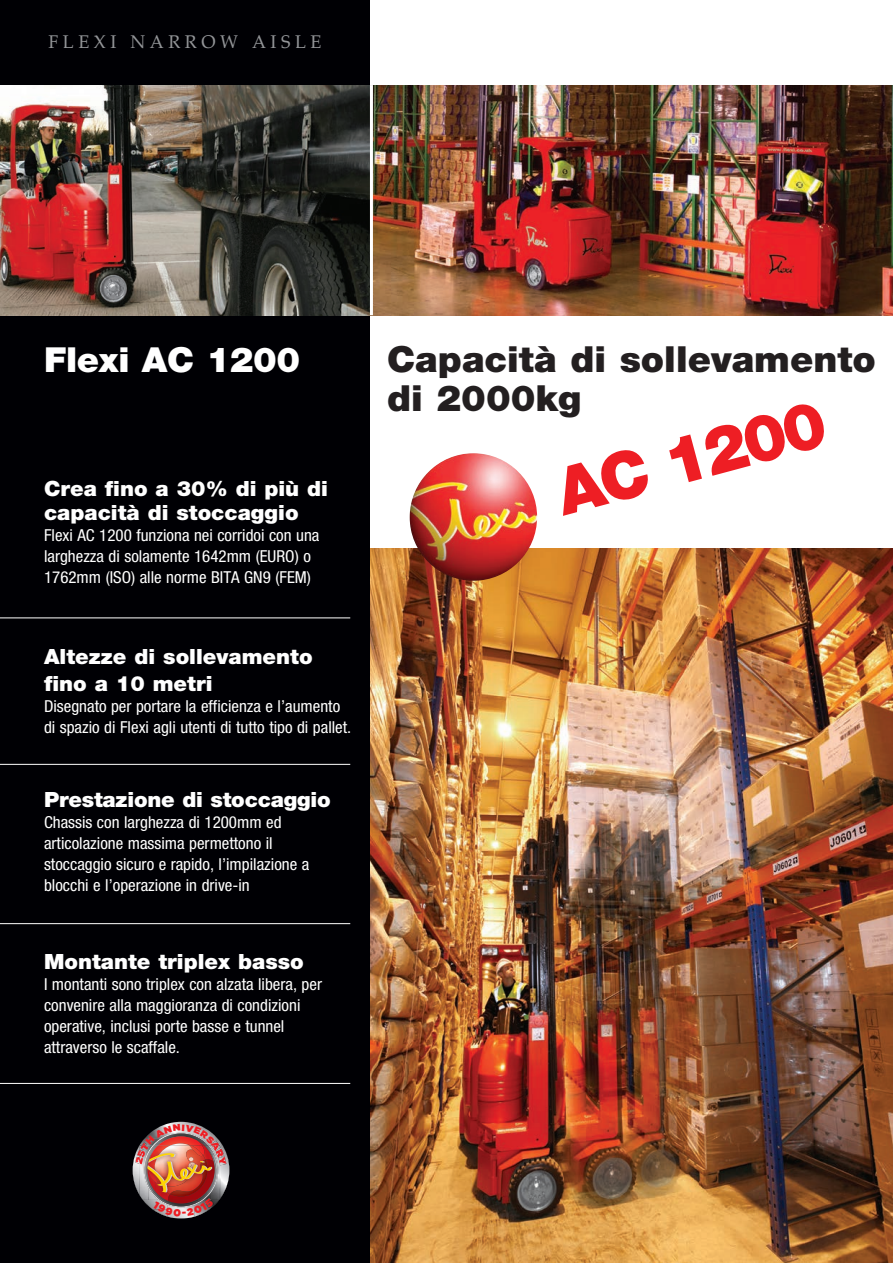
<style>
.page{position:relative;width:893px;height:1263px;background:#fff}
.page>*{position:absolute;margin:0;border:0;box-sizing:border-box;transform-origin:0 0}
.t1{font:900 65.7px "Helvetica Neue LT Std";color:#ee1e24}
.t2{font:900 36px/39px "Helvetica Neue LT Std";color:#231f20}
.t3{font:900 34.5px "Helvetica Neue LT Std";letter-spacing:-.01em;color:#fff}
.t4{font:900 21px/27px "Helvetica Neue LT Std";color:#fff}
.t5{font:18px "Palatino";letter-spacing:.25em;color:#939598}
.t6{font:condensed 16.5px/21px "Helvetica Neue LT Std";color:#fff}
</style>
<div class="page">
<img style="left:370px;top:549px;width:523px;height:714px">
<div style="left:0;top:0;width:370px;height:1263px;background:#000004"></div>
<hr style="left:0;top:764px;width:350px;height:1px;background:#fff">
<hr style="left:0;top:923px;width:350px;height:1px;background:#fff">
<hr style="left:0;top:617px;width:350px;height:1px;background:#fff">
<hr style="left:0;top:1083px;width:350px;height:1px;background:#fff">
<img style="left:373px;top:85px;width:520px;height:230px">
<img style="left:410px;top:453px;width:127px;height:128px;border-radius:64px">
<img style="left:0;top:85px;width:370px;height:230px">
<img style="left:167px;top:1122px;width:28px;height:2px">
<img style="left:133px;top:1159px;width:1px;height:22px">
<img style="left:134px;top:1124px;width:95px;height:95px">
<p class="t5" style="left:48px;top:27px;width:275px">FLEXI NARROW AISLE</p>
<p class="t3" style="left:44px;top:339px;width:258px">Flexi AC 1200</p>
<p class="t4" style="left:44px;top:476px;width:286px;line-height:24px">Crea fino a 30% di più di capacità di stoccaggio</p>
<p class="t6" style="left:44px;top:524px;width:277px">Flexi AC 1200 funziona nei corridoi con una larghezza di solamente 1642mm (EURO) o<br>1762mm (ISO) alle norme BITA GN9 (FEM)</p>
<p class="t4" style="left:44px;top:643px;width:270px">Altezze di sollevamento fino a 10 metri</p>
<p class="t6" style="left:44px;top:696px;width:309px">Disegnato per portare la efficienza e l’aumento di spazio di Flexi agli utenti di tutto tipo di pallet.</p>
<p class="t4" style="left:44px;top:786px;width:288px">Prestazione di stoccaggio</p>
<p class="t6" style="left:44px;top:812px;width:267px">Chassis con larghezza di 1200mm ed articolazione massima permettono il stoccaggio sicuro e rapido, l’impilazione a blocchi e l’operazione in drive-in</p>
<p class="t4" style="left:44px;top:948px;width:261px">Montante triplex basso</p>
<p class="t6" style="left:44px;top:974px;width:280px">I montanti sono triplex con alzata libera, per convenire alla maggioranza di condizioni operative, inclusi porte basse e tunnel attraverso le scaffale.</p>
<p class="t2" style="left:387px;top:339px;width:490px">Capacità di sollevamento di 2000kg</p>
<p class="t1" style="left:547px;top:455px;width:278px;rotate:-15deg">AC 1200</p>
</div>
